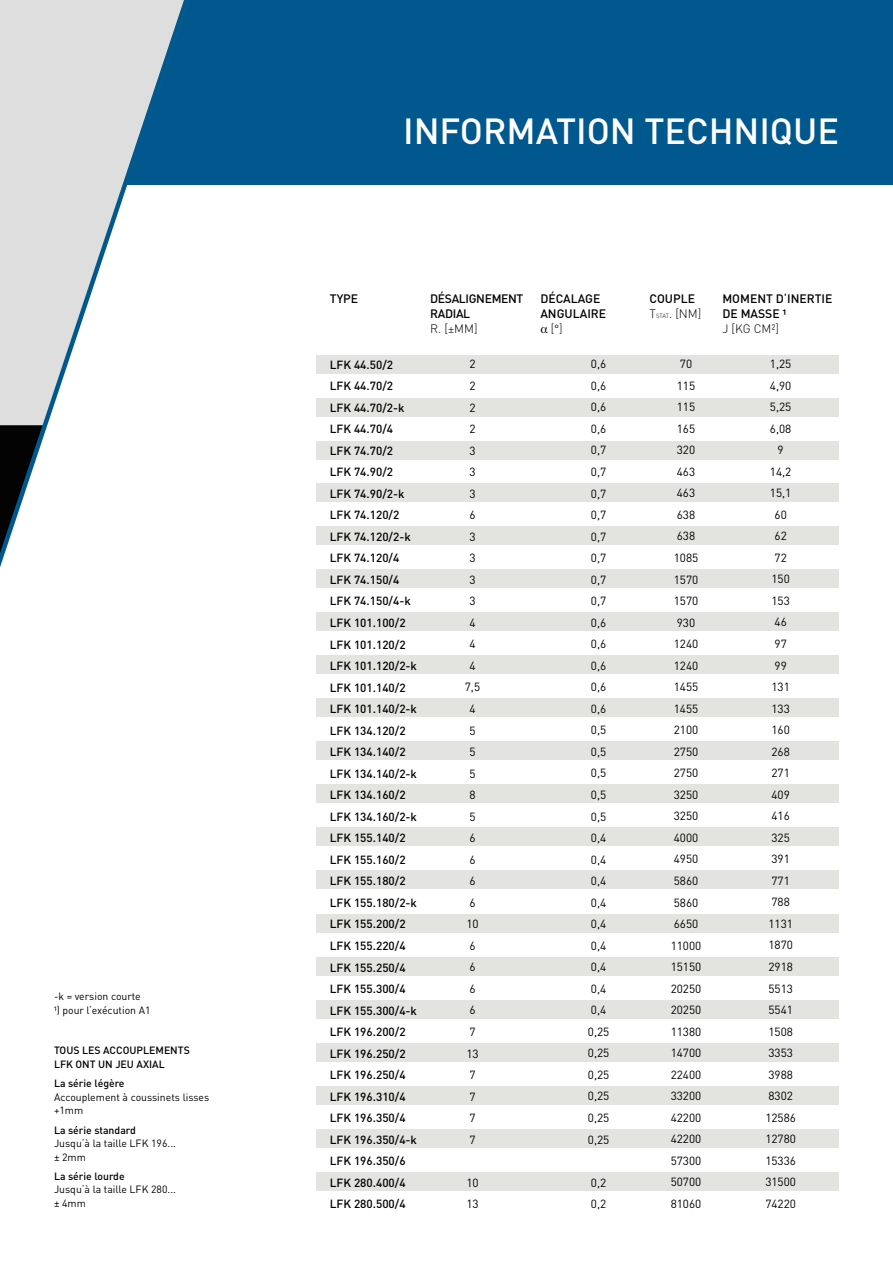
<style>
.page{position:relative;width:893px;height:1263px;background:#fff}
.page>*{position:absolute;margin:0;border:0;box-sizing:border-box;transform-origin:0 0}
.t1{font:500 35.85px "DIN";color:#fff}
.t2{font:500 12.15px/15.1px "DIN";color:#000}
.t3{font:500 12.15px/15.1px "DIN";letter-spacing:-.03em;color:#000}
.t4{font:300 12.15px "DIN";color:#000}
.t5{font:12.15px "Times";color:#000}
.t6{font:500 11.7px/21.6px "DIN";color:#000}
.t7{font:11.7px/21.6px "DIN";color:#000;text-align:center}
.t8{font:10.5px/13.5px "DIN";color:#000}
.t9{font:500 10.5px/13.5px "DIN";color:#000}
.s1{font-family:"DIN";font-weight:300}
.s2{font-weight:300}
.s3{font-weight:300;font-size:6px}
.s4{font-family:"Helvetica Neue"}
</style>
<div class="page">
<div style="left:286px;top:0;width:607px;height:185px;background:#00588f"></div>
<div style="left:317px;top:655px;width:522px;height:19px;background:#e3e3e0"></div>
<div style="left:317px;top:698px;width:522px;height:19px;background:#e3e3e0"></div>
<div style="left:317px;top:569px;width:522px;height:19px;background:#e3e3e0"></div>
<div style="left:317px;top:612px;width:522px;height:19px;background:#e3e3e0"></div>
<div style="left:317px;top:483px;width:522px;height:19px;background:#e3e3e0"></div>
<div style="left:317px;top:526px;width:522px;height:19px;background:#e3e3e0"></div>
<div style="left:317px;top:398px;width:522px;height:19px;background:#e3e3e0"></div>
<div style="left:317px;top:441px;width:522px;height:19px;background:#e3e3e0"></div>
<div style="left:317px;top:355px;width:522px;height:19px;background:#e3e3e0"></div>
<div style="left:317px;top:741px;width:522px;height:19px;background:#e3e3e0"></div>
<div style="left:317px;top:784px;width:522px;height:19px;background:#e3e3e0"></div>
<div style="left:317px;top:827px;width:522px;height:19px;background:#e3e3e0"></div>
<div style="left:317px;top:870px;width:522px;height:19px;background:#e3e3e0"></div>
<div style="left:317px;top:914px;width:522px;height:18px;background:#e3e3e0"></div>
<div style="left:317px;top:957px;width:522px;height:19px;background:#e3e3e0"></div>
<div style="left:317px;top:1000px;width:522px;height:19px;background:#e3e3e0"></div>
<div style="left:317px;top:1043px;width:522px;height:19px;background:#e3e3e0"></div>
<div style="left:317px;top:1086px;width:522px;height:19px;background:#e3e3e0"></div>
<div style="left:317px;top:1129px;width:522px;height:19px;background:#e3e3e0"></div>
<div style="left:317px;top:1172px;width:522px;height:19px;background:#e3e3e0"></div>
<svg style="left:0;top:0;width:286px;height:567px"></svg>
<p class="t8" style="left:54px;top:990px;width:98px">-k = version courte<br>¹) pour l‘exécution A1</p>
<p class="t9" style="left:54px;top:1043px;width:137px">TOUS LES ACCOUPLEMENTS<br>LFK ONT UN JEU AXIAL</p>
<p class="t9" style="left:54px;top:1076px;width:72px">LA SÉRIE LÉGÈRE</p>
<p class="t8" style="left:54px;top:1090px;width:157px">Accouplement à coussinets lisses +1mm</p>
<p class="t9" style="left:54px;top:1123px;width:83px">LA SÉRIE STANDARD</p>
<p class="t8" style="left:54px;top:1136px;width:123px">Jusqu‘à la taille LFK 196... ± 2mm</p>
<p class="t9" style="left:54px;top:1169px;width:72px">LA SÉRIE LOURDE</p>
<p class="t8" style="left:54px;top:1183px;width:123px">Jusqu‘à la taille LFK 280... ± 4mm</p>
<h1 class="t1" style="left:403px;top:109px;width:35px">INFORMAT</h1>
<h1 class="t1" style="left:576px;top:109px;width:217px">ION TECHNIQUE</h1>
<p class="t2" style="left:330px;top:290px;width:21px">TYPE</p>
<p class="t3" style="left:430px;top:290px;width:95px">DÉSALIGNEMENT<br>RADIAL</p>
<p class="t4" style="left:430px;top:321px;width:49px">R. [±MM]</p>
<p class="t6" style="left:330px;top:353px;width:89px">LFK 44.50/2<br>LFK 44.70/2<br>LFK 44.70/2-K<br>LFK 44.70/4<br>LFK 74.70/2<br>LFK 74.90/2<br>LFK 74.90/2-K<br>LFK 74.120/2<br>LFK 74.120/2-K<br>LFK 74.120/4<br>LFK 74.150/4<br>LFK 74.150/4-K<br>LFK 101.100/2<br>LFK 101.120/2<br>LFK 101.120/2-K<br>LFK 101.140/2<br>LFK 101.140/2-K<br>LFK 134.120/2<br>LFK 134.140/2<br>LFK 134.140/2-K<br>LFK 134.160/2<br>LFK 134.160/2-K<br>LFK 155.140/2<br>LFK 155.160/2<br>LFK 155.180/2<br>LFK 155.180/2-K<br>LFK 155.200/2<br>LFK 155.220/4<br>LFK 155.250/4<br>LFK 155.300/4<br>LFK 155.300/4-K<br>LFK 196.200/2<br>LFK 196.250/2<br>LFK 196.250/4<br>LFK 196.310/4<br>LFK 196.350/4<br>LFK 196.350/4-K<br>LFK 196.350/6<br>LFK 280.400/4<br>LFK 280.500/4</p>
<p class="t7" style="left:465px;top:353px;width:17px">2<br>2<br>2<br>2<br>3<br>3<br>3<br>6<br>3<br>3<br>3<br>3<br>4<br>4<br>4<br>7,5<br>4<br>5<br>5<br>5<br>8<br>5<br>6<br>6<br>6<br>6<br>10<br>6<br>6<br>6<br>6<br>7<br>13<br>7<br>7<br>7<br>7</p>
<p class="t7" style="left:466px;top:1171px;width:14px;text-align:left">10<br>13</p>
<p class="t2" style="left:540px;top:290px;width:67px">DÉCALAGE<br>ANGULAI RE</p>
<p class="t5" style="left:540px;top:318px;width:24px">α <span class="s1">[</span>°<span class="s1">]</span></p>
<p class="t7" style="left:588px;top:353px;width:23px;text-align:left">0,6<br>0,6<br>0,6<br>0,6<br>0,7<br>0,7<br>0,7<br>0,7<br>0,7<br>0,7<br>0,7<br>0,7<br>0,6<br>0,6<br>0,6<br>0,6<br>0,6<br>0,5<br>0,5<br>0,5<br>0,5<br>0,5<br>0,4<br>0,4<br>0,4<br>0,4<br>0,4<br>0,4<br>0,4<br>0,4<br>0,4<br>0,25<br>0,25<br>0,25<br>0,25<br>0,25<br>0,25</p>
<p class="t7" style="left:591px;top:1171px;width:17px;text-align:left">0,2<br>0,2</p>
<p class="t2" style="left:649px;top:290px;width:53px">COUPLE<br><span class="s2">T</span><span class="s3">STAT</span><span class="s2">. [NM]</span></p>
<p class="t2" style="left:722px;top:290px;width:112px">MOMENT D‘INERTIE<br>DE MASSE <span class="s4">¹<br></span><span class="s2">J [KG CM²]</span></p>
<p class="t7" style="left:671px;top:353px;width:32px">70<br>115<br>115<br>165<br>320<br>463<br>463<br>638<br>638<br>1085<br>1570<br>1570<br>930<br>1240<br>1240<br>1455<br>1455<br>2100<br>2750<br>2750<br>3250<br>3250<br>4000<br>4950<br>5860<br>5860<br>6650<br>11000<br>15150<br>20250<br>20250<br>11380<br>14700<br>22400<br>33200<br>42200<br>42200<br>57300<br>50700<br>81060</p>
<p class="t7" style="left:765px;top:353px;width:32px">1,25<br>4,90<br>5,25<br>6,08<br>9<br>14,2<br>15,1<br>60<br>62<br>72<br>150<br>153<br>46<br>97<br>99<br>131<br>133<br>160<br>268<br>271<br>409<br>416<br>325<br>391<br>771<br>788<br>1131<br>1870<br>2918<br>5513<br>5541<br>1508<br>3353<br>3988<br>8302<br>12586<br>12780<br>15336<br>31500<br>74220</p>
</div>
